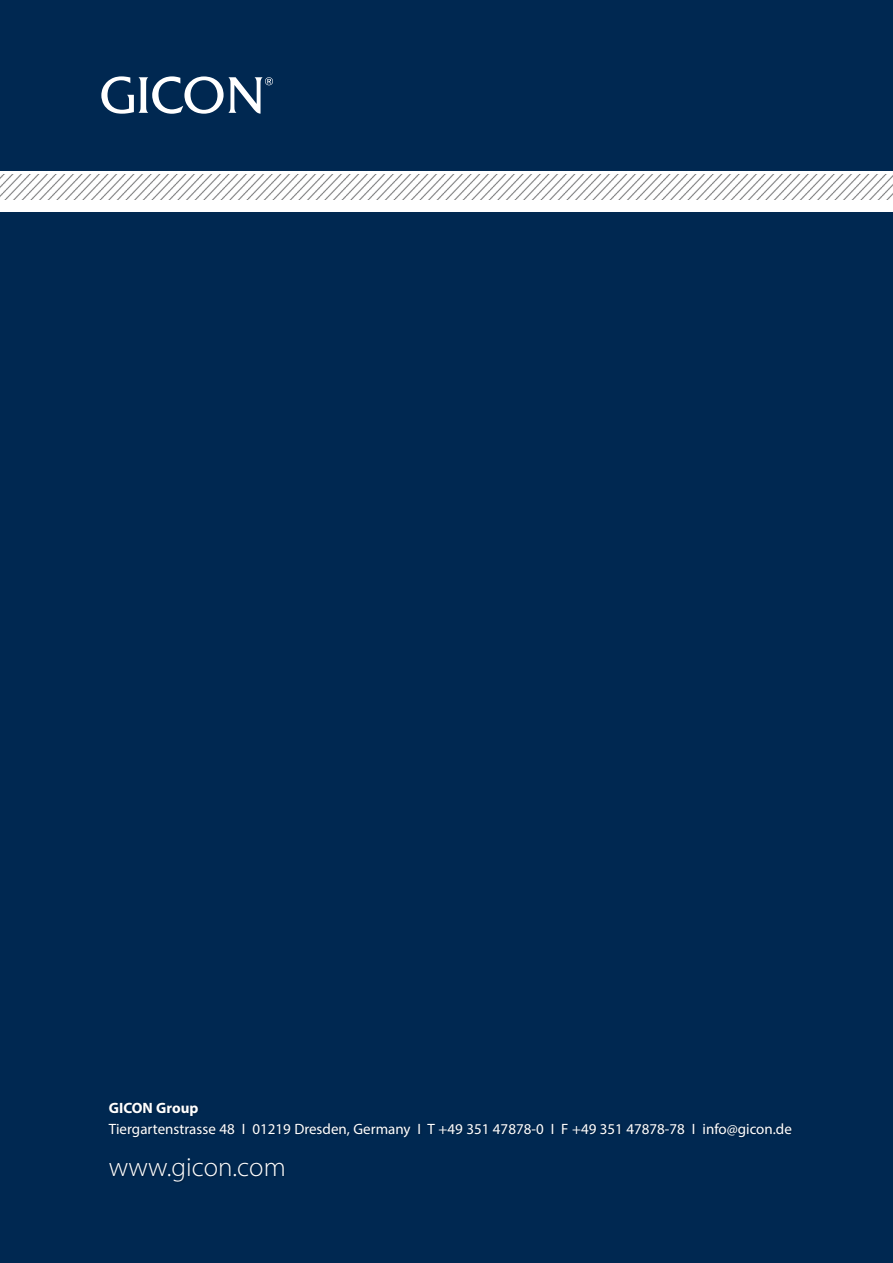
<style>
.page{position:relative;width:893px;height:1263px;background:#fff}
.page>*{position:absolute;margin:0;border:0;box-sizing:border-box;transform-origin:0 0}
.t1{font:300 27px "Myriad Pro";color:#fff}
.t2{font:15px "Myriad Pro";color:#fff}
.t3{font:700 15px "Myriad Pro";color:#fff}
</style>
<div class="page">
<div style="left:0;top:0;width:893px;height:170px;background:#002851"></div>
<svg style="left:101px;top:76px;width:172px;height:38px"></svg>
<img style="left:0;top:174px;width:893px;height:26px">
<div style="left:0;top:213px;width:893px;height:1050px;background:#002851"></div>
<p class="t3" style="left:109px;top:1098px;width:91px">GICON Group</p>
<p class="t2" style="left:109px;top:1120px;width:685px">Tiergartenstrasse 48 I 01219 Dresden, Germany I T +49 351 47878-0 I F +49 351 47878-78 I info@gicon.de</p>
<h1 class="t1" style="left:109px;top:1151px;width:178px">www.gicon.com</h1>
</div>
